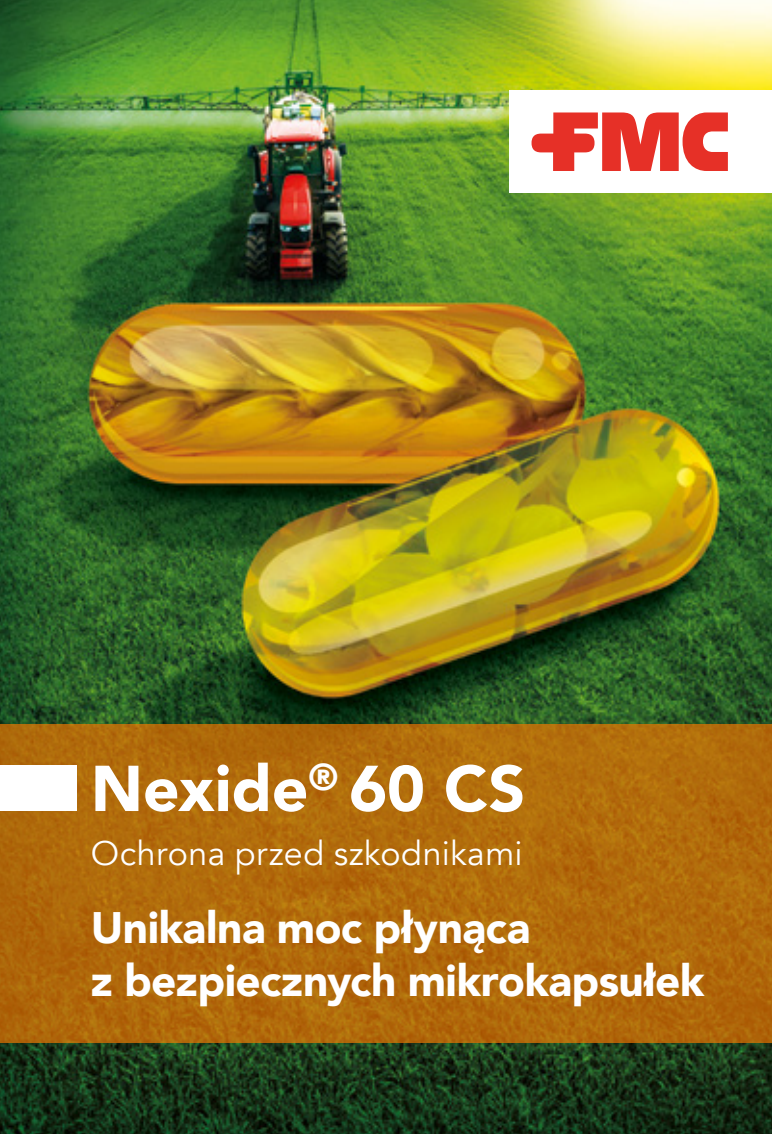
<style>
.page{position:relative;width:772px;height:1134px;background:#fff}
.page>*{position:absolute;margin:0;border:0;box-sizing:border-box;transform-origin:0 0}
.t1{font:900 64px "Avenir";letter-spacing:-.005em;color:#fff}
.t2{font:900 44px/52.8px "Avenir";letter-spacing:-.01em;color:#fff}
.t3{font:34px "Avenir";letter-spacing:.015em;color:#fff}
</style>
<div class="page">
<img style="left:0;top:0;width:771px;height:1134px">
<div style="left:509px;top:91px;width:262px;height:102px;background:#fff"></div>
<svg style="left:531px;top:112px;width:196px;height:59px"></svg>
<svg style="left:0;top:724px;width:771px;height:319px;background:#b16a0b"></svg>
<div style="left:0;top:766px;width:77px;height:45px;background:#fff"></div>
<h1 class="t1" style="left:91px;top:734px;width:435px">Nexide<sup>®</sup> 60 CS</h1>
<p class="t3" style="left:91px;top:833px;width:433px">Ochrona przed szkodnikami</p>
<p class="t2" style="left:91px;top:900px;width:614px">Unikalna moc płynąca<br>z bezpiecznych mikrokapsułek</p>
</div>
